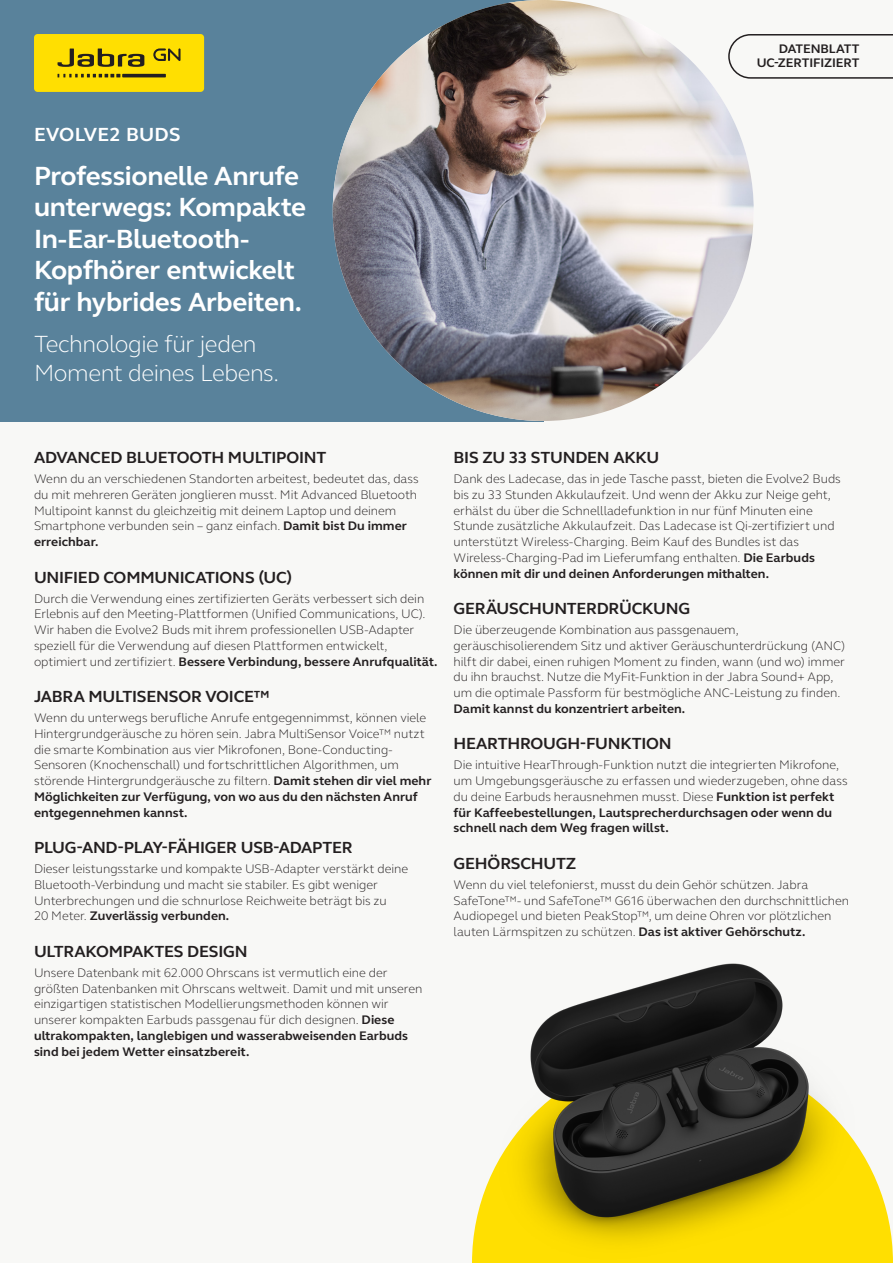
<style>
.page{position:relative;width:893px;height:1263px;background:#f8f8f6}
.page>*{position:absolute;margin:0;border:0;box-sizing:border-box;transform-origin:0 0}
.t1{font:700 27px/31.5px "GN Elliot";letter-spacing:-.015em;color:#fff}
.t2{font:300 24px/28.5px "GN Elliot";letter-spacing:-.02em;color:#fff}
.t3{font:700 19.5px "GN Elliot";letter-spacing:.01em;color:#fff}
.t4{font:700 16.5px "GN Elliot";letter-spacing:-.01em;color:#231f20}
.t5{font:300 12.75px/15.8px "GN Elliot";color:#231f20}
.t6{font:700 12.75px/14.2px "GN Elliot";color:#231f20;text-align:right}
.s1{font-weight:700}
</style>
<div class="page">
<div style="left:0;top:0;width:543px;height:421px;background:#59829b"></div>
<img style="left:333px;top:0;width:421px;height:421px;border-radius:210px">
<img style="left:472px;top:963px;width:421px;height:300px">
<svg style="left:728px;top:34px;width:165px;height:45px"></svg>
<div style="left:34px;top:34px;width:170px;height:58px;background:#ffdf01;border-radius:4px"></div>
<svg style="left:58px;top:49px;width:86px;height:18px"></svg>
<svg style="left:58px;top:74px;width:62px;height:3px"></svg>
<hr style="left:122px;top:74px;width:44px;height:3px;background:#231f20">
<svg style="left:153px;top:48px;width:28px;height:13px"></svg>
<h3 class="t3" style="left:34px;top:121px;width:148px">EVOLVE2 BUDS</h3>
<h1 class="t1" style="left:34px;top:160px;width:274px">Professionelle Anrufe unterwegs: Kompakte<br>In-Ear-Bluetooth-<br>Kopfhörer entwickelt für hybrides Arbeiten.</h1>
<h2 class="t2" style="left:34px;top:329px;width:247px">Technologie für jeden<br>Moment deines Lebens.</h2>
<p class="t6" style="left:757px;top:41px;width:104px">DATENBLATT<br>UC-ZERTIFIZIERT</p>
<p class="t4" style="left:34px;top:446px;width:294px">ADVANCED BLUETOOTH MULTIPOINT</p>
<p class="t5" style="left:34px;top:470px;width:386px">Wenn du an verschiedenen Standorten arbeitest, bedeutet das, dass du mit mehreren Geräten jonglieren musst. Mit Advanced Bluetooth Multipoint kannst du gleichzeitig mit deinem Laptop und deinem Smartphone verbunden sein – ganz einfach. <span class="s1">Damit bist Du immer erreichbar.</span></p>
<p class="t4" style="left:34px;top:566px;width:260px">UNIFIED COMMUNICATIONS (UC)</p>
<p class="t5" style="left:34px;top:590px;width:405px">Durch die Verwendung eines zertifizierten Geräts verbessert sich dein Erlebnis auf den Meeting-Plattformen (Unified Communications, UC).<br>Wir haben die Evolve2 Buds mit ihrem professionellen USB-Adapter speziell für die Verwendung auf diesen Plattformen entwickelt, optimiert und zertifiziert. <span class="s1">Bessere Verbindung, bessere Anrufqualität.</span></p>
<p class="t4" style="left:34px;top:685px;width:237px">JABRA MULTISENSOR VOICE™</p>
<p class="t5" style="left:34px;top:710px;width:399px">Wenn du unterwegs berufliche Anrufe entgegennimmst, können viele Hintergrundgeräusche zu hören sein. Jabra MultiSensor Voice™ nutzt die smarte Kombination aus vier Mikrofonen, Bone-Conducting-Sensoren (Knochenschall) und fortschrittlichen Algorithmen, um störende Hintergrundgeräusche zu filtern. <span class="s1">Damit stehen dir viel mehr Möglichkeiten zur Verfügung, von wo aus du den nächsten Anruf entgegennehmen kannst.</span></p>
<p class="t4" style="left:34px;top:836px;width:320px">PLUG-AND-PLAY-FÄHIGER USB-ADAPTER</p>
<p class="t5" style="left:34px;top:861px;width:376px">Dieser leistungsstarke und kompakte USB-Adapter verstärkt deine Bluetooth-Verbindung und macht sie stabiler. Es gibt weniger Unterbrechungen und die schnurlose Reichweite beträgt bis zu<br>20 Meter. <span class="s1">Zuverlässig verbunden.</span></p>
<p class="t4" style="left:34px;top:940px;width:215px">ULTRAKOMPAKTES DESIGN</p>
<p class="t5" style="left:34px;top:964px;width:390px">Unsere Datenbank mit 62.000 Ohrscans ist vermutlich eine der größten Datenbanken mit Ohrscans weltweit. Damit und mit unseren einzigartigen statistischen Modellierungsmethoden können wir unserer kompakten Earbuds passgenau für dich designen. <span class="s1">Diese ultrakompakten, langlebigen und wasserabweisenden Earbuds sind bei jedem Wetter einsatzbereit.</span></p>
<p class="t4" style="left:454px;top:446px;width:207px">BIS ZU 33 STUNDEN AKKU</p>
<p class="t5" style="left:454px;top:471px;width:389px">Dank des Ladecase, das in jede Tasche passt, bieten die Evolve2 Buds bis zu 33 Stunden Akkulaufzeit. Und wenn der Akku zur Neige geht, erhälst du über die Schnellladefunktion in nur fünf Minuten eine Stunde zusätzliche Akkulaufzeit. Das Ladecase ist Qi-zertifiziert und unterstützt Wireless-Charging. Beim Kauf des Bundles ist das Wireless-Charging-Pad im Lieferumfang enthalten. <span class="s1">Die Earbuds können mit dir und deinen Anforderungen mithalten.</span></p>
<p class="t4" style="left:454px;top:597px;width:238px">GERÄUSCHUNTERDRÜCKUNG</p>
<p class="t5" style="left:454px;top:622px;width:393px">Die überzeugende Kombination aus passgenauem, geräuschisolierendem Sitz und aktiver Geräuschunterdrückung (ANC) hilft dir dabei, einen ruhigen Moment zu finden, wann (und wo) immer du ihn brauchst. Nutze die MyFit-Funktion in der Jabra Sound+ App, um die optimale Passform für bestmögliche ANC-Leistung zu finden.</p>
<p class="t6" style="left:454px;top:701px;width:233px">Damit kannst du konzentriert arbeiten.</p>
<p class="t4" style="left:454px;top:733px;width:220px">HEARTHROUGH-FUNKTION</p>
<p class="t5" style="left:454px;top:757px;width:396px">Die intuitive HearThrough-Funktion nutzt die integrierten Mikrofone, um Umgebungsgeräusche zu erfassen und wiederzugeben, ohne dass du deine Earbuds herausnehmen musst. Diese <span class="s1">Funktion ist perfekt für Kaffeebestellungen, Lautsprecherdurchsagen oder wenn du schnell nach dem Weg fragen willst.</span></p>
<p class="t4" style="left:454px;top:852px;width:124px">GEHÖRSCHUTZ</p>
<p class="t5" style="left:454px;top:876px;width:397px">Wenn du viel telefonierst, musst du dein Gehör schützen. Jabra SafeTone™- und SafeTone™ G616 überwachen den durchschnittlichen Audiopegel und bieten PeakStop™, um deine Ohren vor plötzlichen lauten Lärmspitzen zu schützen. <span class="s1">Das ist aktiver Gehörschutz.</span></p>
</div>
